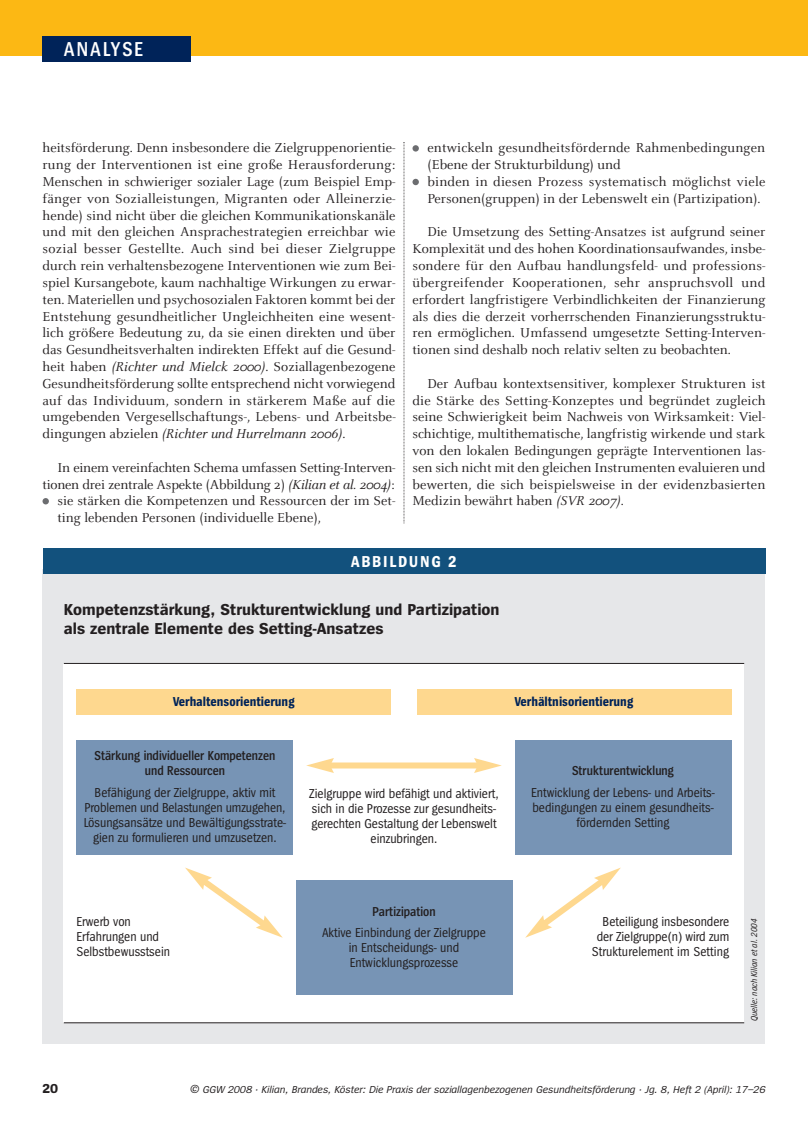
<style>
.page{position:relative;width:808px;height:1127px;background:#fff}
.page>*{position:absolute;margin:0;border:0;box-sizing:border-box;transform-origin:0 0}
.t1{font:600 21px "Spiegel Cd";letter-spacing:.1em;color:#fff}
.t2{font:700 16.5px/18.8px "Spiegel";color:#231f20}
.t3{font:700 16.5px "Spiegel Cd";letter-spacing:.1em;color:#fff}
.t4{font:14.25px/16.8px "Celeste";color:#231f20;text-align:justify}
.t5{font:13.5px/15px "Spiegel Cd";color:#231f20;text-align:center}
.t6{font:600 13.5px/15px "Spiegel Cd";color:#231f20;text-align:center}
.t7{font:700 13.5px "Spiegel Cd";color:#002359}
.t8{font:700 13.5px "Spiegel";color:#231f20}
.t9{font:italic 10.5px "Spiegel";color:#231f20}
.t10{font:italic 9px "Spiegel Cd";color:#231f20}
.s1{font-style:italic}
.s2{font-size:12px}
</style>
<div class="page">
<svg style="left:404px;top:142px;width:1px;height:382px"></svg>
<svg style="left:43px;top:498px;width:6px;height:6px"></svg>
<div style="left:412px;top:179px;width:7px;height:6px;background:#6c6d70;border-radius:50%"></div>
<div style="left:412px;top:145px;width:7px;height:7px;background:#6c6d70;border-radius:50%"></div>
<div style="left:0;top:0;width:808px;height:55px;background:#fcb814"></div>
<div style="left:43px;top:36px;width:148px;height:26px;background:#002359"></div>
<div style="left:43px;top:570px;width:722px;height:474px;background:#e6e7e9"></div>
<div style="left:43px;top:549px;width:722px;height:25px;background:#12517d"></div>
<div style="left:64px;top:663px;width:680px;height:360px;background:#fff"></div>
<div style="left:77px;top:689px;width:314px;height:25px;background:#fed88f"></div>
<div style="left:417px;top:689px;width:314px;height:25px;background:#fed88f"></div>
<hr style="left:64px;top:663px;width:680px;height:1px;background:#231f20">
<hr style="left:64px;top:1022px;width:680px;height:1px;background:#231f20">
<div style="left:77px;top:740px;width:216px;height:115px;background:#7794b5"></div>
<div style="left:514px;top:740px;width:217px;height:115px;background:#7794b5"></div>
<div style="left:296px;top:880px;width:216px;height:115px;background:#7794b5"></div>
<div style="left:329px;top:762px;width:150px;height:6px;background:#fed88f"></div>
<svg style="left:306px;top:758px;width:28px;height:15px"></svg>
<svg style="left:474px;top:758px;width:28px;height:15px"></svg>
<svg style="left:185px;top:867px;width:98px;height:71px"></svg>
<svg style="left:525px;top:867px;width:96px;height:71px"></svg>
<h1 class="t1" style="left:64px;top:41px;width:81px">ANALYSE</h1>
<p class="t4" style="left:43px;top:140px;width:355px">heitsförderung. Denn insbesondere die Zielgruppenorientie&shy;rung der Interventionen ist eine große Herausforderung:<br>Menschen in schwieriger sozialer Lage (zum Beispiel Emp&shy;fänger von Sozialleistungen, Migranten oder Alleinerzie&shy;hende) sind nicht über die gleichen Kommunikationskanäle und mit den gleichen Ansprachestrategien erreichbar wie sozial besser Gestellte. Auch sind bei dieser Zielgruppe durch rein verhaltensbezogene Interventionen wie zum Bei&shy;spiel Kursangebote, kaum nachhaltige Wirkungen zu erwar&shy;ten. Materiellen und psychosozialen Faktoren kommt bei der Entstehung gesundheitlicher Ungleichheiten eine wesent&shy;lich größere Bedeutung zu, da sie einen direkten und über das Gesundheitsverhalten indirekten Effekt auf die Gesund&shy;heit haben <span class="s1">(Richter und Mielck 2000)</span>. Soziallagenbezogene Gesundheitsförderung sollte entsprechend nicht vorwiegend auf das Individuum, sondern in stärkerem Maße auf die umgebenden Vergesellschaftungs-, Lebens- und Arbeitsbe&shy;dingungen abzielen <span class="s1">(Richter und Hurrelmann 2006)</span>.</p>
<p class="t4" style="left:57px;top:459px;width:340px">In einem vereinfachten Schema umfassen Setting-Interven-</p>
<p class="t4" style="left:43px;top:476px;width:354px">tionen drei zentrale Aspekte (Abbildung 2) <span class="s1">(Kilian et al. 2004)</span>:</p>
<p class="t4" style="left:57px;top:493px;width:340px">sie stärken die Kompetenzen und Ressourcen der im Set-</p>
<p class="t4" style="left:57px;top:509px;width:265px">ting lebenden Personen (individuelle Ebene),</p>
<p class="t4" style="left:427px;top:140px;width:339px;text-align:left">entwickeln gesundheitsfördernde Rahmenbedingungen (Ebene der Strukturbildung) und<br>binden in diesen Prozess systematisch möglichst viele Personen(gruppen) in der Lebenswelt ein (Partizipation).</p>
<p class="t4" style="left:412px;top:224px;width:354px;text-indent:15px">Die Umsetzung des Setting-Ansatzes ist aufgrund seiner Komplexität und des hohen Koordinationsaufwandes, insbe&shy;sondere für den Aufbau handlungsfeld- und professions&shy;übergreifender Kooperationen, sehr anspruchsvoll und erfordert langfristigere Verbindlichkeiten der Finanzierung als dies die derzeit vorherrschenden Finanzierungsstruktu&shy;ren ermöglichen. Umfassend umgesetzte Setting-Interven&shy;tionen sind deshalb noch relativ selten zu beobachten.</p>
<p class="t4" style="left:412px;top:375px;width:355px;text-indent:15px">Der Aufbau kontextsensitiver, komplexer Strukturen ist die Stärke des Setting-Konzeptes und begründet zugleich seine Schwierigkeit beim Nachweis von Wirksamkeit: Viel&shy;schichtige, multithematische, langfristig wirkende und stark von den lokalen Bedingungen geprägte Interventionen las&shy;sen sich nicht mit den gleichen Instrumenten evaluieren und bewerten, die sich beispielsweise in der evidenzbasierten Medizin bewährt haben <span class="s1">(SVR 2007)</span>.</p>
<p class="t3" style="left:351px;top:555px;width:107px">ABBILDUNG 2</p>
<p class="t2" style="left:64px;top:602px;width:437px">Kompetenzstärkung, Strukturentwicklung und Partizipation als zentrale Elemente des Setting-Ansatzes</p>
<p class="t7" style="left:173px;top:696px;width:123px">Verhaltensorientierung</p>
<p class="t7" style="left:515px;top:696px;width:120px">Verhältnisorientierung</p>
<p class="t6" style="left:95px;top:749px;width:182px">Stärkung individueller Kompetenzen und Ressourcen</p>
<p class="t5" style="left:84px;top:785px;width:204px">Befähigung der Zielgruppe, aktiv mit Problemen und Belastungen umzugehen, Lösungsansätze und Bewältigungsstrate&shy;gien zu formulieren und umzusetzen.</p>
<p class="t5" style="left:309px;top:787px;width:191px">Zielgruppe wird befähigt und aktiviert, sich in die Prozesse zur gesundheits&shy;gerechten Gestaltung der Lebenswelt einzubringen.</p>
<p class="t6" style="left:572px;top:764px;width:103px">Strukturentwicklung</p>
<p class="t5" style="left:531px;top:785px;width:185px">Entwicklung der Lebens- und Arbeits&shy;bedingungen zu einem gesundheits&shy;fördernden Setting</p>
<p class="t6" style="left:372px;top:904px;width:65px">Partizipation</p>
<p class="t5" style="left:322px;top:926px;width:165px">Aktive Einbindung der Zielgruppe in Entscheidungs- und<br>Entwicklungsprozesse</p>
<p class="t5" style="left:77px;top:915px;width:95px;text-align:left">Erwerb von<br>Erfahrungen und<br>Selbstbewusstsein</p>
<p class="t5" style="left:592px;top:915px;width:139px;text-align:right">Beteiligung insbesondere der Zielgruppe(n) wird zum<br>Strukturelement im Setting</p>
<p class="t10" style="left:751px;top:1021px;width:104px;rotate:-90deg">Quelle: nach Kilian et al. 2004</p>
<p class="t8" style="left:43px;top:1083px;width:17px">20</p>
<p class="t9" style="left:190px;top:1085px;width:577px"><span class="s2">©</span> GGW 2008 · Kilian, Brandes, Köster: Die Praxis der soziallagenbezogenen Gesundheitsförderung · Jg. 8, Heft 2 (April): 17–26</p>
</div>
